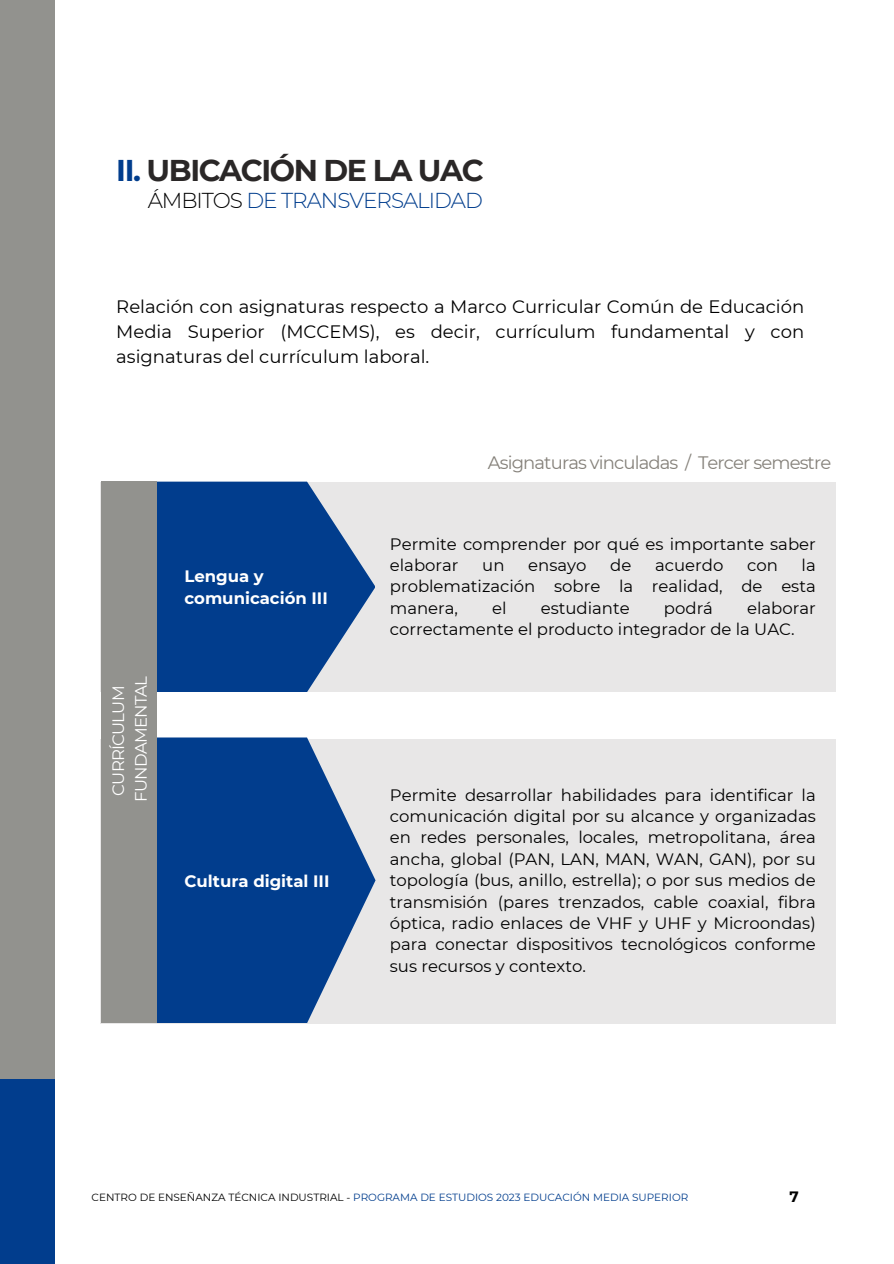
<style>
.page{position:relative;width:894px;height:1264px;background:#fff}
.page>*{position:absolute;margin:0;border:0;box-sizing:border-box;transform-origin:0 0}
.t1{font:700 30px "Montserrat";letter-spacing:-.05em;color:#2a2727}
.t2{font:300 21.45px "Montserrat";letter-spacing:-.05em;color:#013d8d}
.t3{font:18px/24.8px "Montserrat";color:#000;text-align:justify}
.t4{font:18px "Montserrat";letter-spacing:-.05em;color:#85817a}
.t5{font:16.5px/21.3px "Montserrat";color:#000}
.t6{font:700 16.5px/22.5px "Montserrat";color:#fff}
.t7{font:16.5px/22.5px "Montserrat";letter-spacing:-.05em;color:#fff;text-align:center}
.t8{font:700 15px "Montserrat";color:#000}
.t9{font:10.5px "Montserrat";color:#013d8d}
.s1{color:#013d8d}
.s2{color:#000}
</style>
<div class="page">
<div style="left:0;top:0;width:55px;height:1078px;background:#92928e"></div>
<div style="left:100px;top:482px;width:735px;height:210px;background:#e8e7e7"></div>
<div style="left:100px;top:739px;width:735px;height:284px;background:#e8e7e7"></div>
<div style="left:0;top:1078px;width:55px;height:185px;background:#013d8d"></div>
<svg style="left:156px;top:481px;width:219px;height:211px;fill:#013d8d"></svg>
<svg style="left:156px;top:737px;width:219px;height:286px;background:#25579a"></svg>
<div style="left:101px;top:481px;width:55px;height:542px;background:#92928e"></div>
<h5 class="t1" style="left:116px;top:152px;width:369px"><span class="s1">II.</span> UBICACIÓN DE LA UAC</h5>
<h3 class="t2" style="left:148px;top:187px;width:336px"><span class="s2">ÁMBITOS</span> DE TRANSVERSALIDAD</h3>
<h1 class="t3" style="left:116px;top:294px;width:689px">Relación con asignaturas respecto a Marco Curricular Común de Educación Media Superior (MCCEMS), es decir, currículum fundamental y con asignaturas del currículum laboral.</h1>
<h4 class="t7" style="left:107px;top:801px;width:127px;rotate:-90deg">CURRÍCULUM<br>FUNDAMENTAL</h4>
<h4 class="t6" style="left:184px;top:564px;width:145px">Lengua y comunicación III</h4>
<h5 class="t6" style="left:184px;top:869px;width:146px">Cultura digital III</h5>
<p class="t4" style="left:487px;top:452px;width:345px">Asignaturas vinculadas / Tercer semestre</p>
<h2 class="t5" style="left:390px;top:533px;width:427px">Permite comprender por qué es importante saber elaborar</h2>
<h2 class="t5" style="left:390px;top:554px;width:427px;text-align:justify;text-indent:411px">la problematización sobre la realidad, de esta manera,</h2>
<h2 class="t5" style="left:482px;top:554px;width:24px">un</h2>
<h2 class="t5" style="left:528px;top:554px;width:60px">ensayo</h2>
<h2 class="t5" style="left:610px;top:554px;width:23px">de</h2>
<h2 class="t5" style="left:655px;top:554px;width:70px">acuerdo</h2>
<h2 class="t5" style="left:746px;top:554px;width:32px">con</h2>
<h2 class="t5" style="left:390px;top:597px;width:427px;text-indent:357px">elaborar correctamente el producto integrador de la UAC.</h2>
<h2 class="t5" style="left:492px;top:597px;width:16px">el</h2>
<h2 class="t5" style="left:540px;top:597px;width:90px">estudiante</h2>
<h2 class="t5" style="left:663px;top:597px;width:51px">podrá</h2>
<h5 class="t5" style="left:390px;top:784px;width:427px;text-align:justify">Permite desarrollar habilidades para identificar la comunicación digital por su alcance y organizadas en redes personales, locales, metropolitana, área ancha, global (PAN, LAN, MAN, WAN, GAN), por su topología (bus, anillo, estrella); o por sus medios de transmisión (pares trenzados, cable coaxial, fibra óptica, radio enlaces de VHF y UHF y Microondas) para conectar dispositivos tecnológicos conforme sus recursos y contexto.</h5>
<h5 class="t9" style="left:92px;top:1191px;width:598px"><span class="s2">CENTRO DE ENSEÑANZA TÉCNICA INDUSTRIAL -</span> PROGRAMA DE ESTUDIOS 2023 EDUCACIÓN MEDIA SUPERIOR</h5>
<p class="t8" style="left:789px;top:1187px;width:11px">7</p>
</div>
